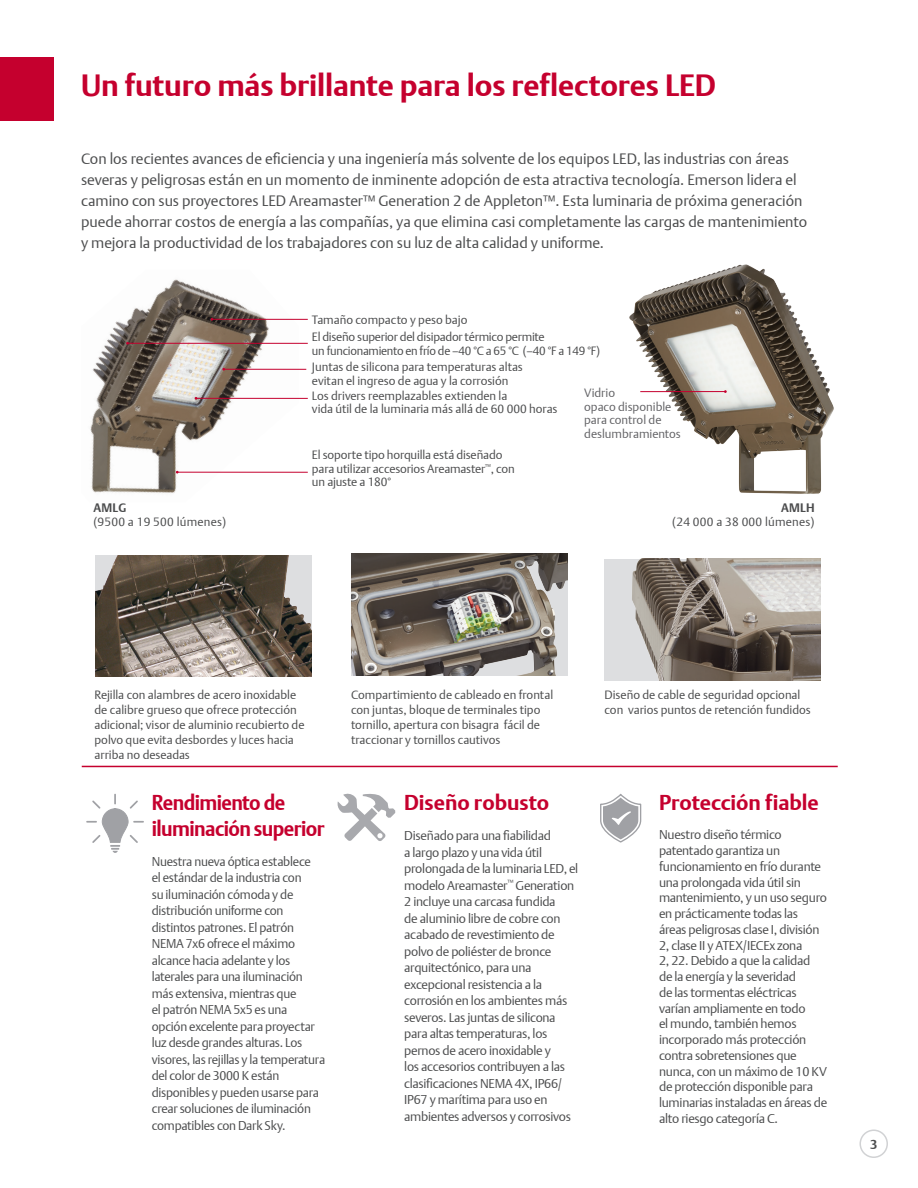
<style>
.page{position:relative;width:918px;height:1188px;background:#fff}
.page>*{position:absolute;margin:0;border:0;box-sizing:border-box;transform-origin:0 0}
.t1{font:30px "DTL Argo T Bold";letter-spacing:-.005em;color:#c5002e}
.t2{font:21px/25.5px "DTL Argo T Bold";letter-spacing:-.025em;color:#c5002e;scale:.93 1}
.t3{font:21px "DTL Argo T Bold";letter-spacing:-.005em;color:#c5002e}
.t4{font:21px "DTL Argo T Bold";color:#c5002e}
.t5{font:15px/21px "DTL Argo T Light";color:#4b4c4d}
.t6{font:12.75px/16.5px "DTL Argo T Light";letter-spacing:-.02em;color:#4b4c4d}
.SMALLEST{font:12.75px "DTL Argo T Bold";color:#4b4c4d}
.t7{font:12px/15px "DTL Argo T Light";color:#4b4c4d}
.t8{font:12px/13.5px "DTL Argo T Light";letter-spacing:-.02em;color:#4b4c4d}
.t9{font:12px/13.5px "DTL Argo T Light";color:#636366}
.t10{font:12px "DTL Argo T Light";letter-spacing:.02em;color:#4b4c4d}
.t11{font:12px "DTL Argo T Bold";letter-spacing:.02em;color:#4b4c4d}
</style>
<div class="page">
<img style="left:90px;top:279px;width:209px;height:214px">
<img style="left:629px;top:264px;width:205px;height:230px">
<hr style="left:640px;top:391px;width:85px;height:1px;background:#c5002e">
<hr style="left:127px;top:343px;width:181px;height:1px;background:#c5002e">
<hr style="left:212px;top:319px;width:96px;height:1px;background:#c5002e">
<hr style="left:224px;top:369px;width:82px;height:1px;background:#c5002e">
<hr style="left:196px;top:398px;width:112px;height:1px;background:#c5002e">
<div style="left:0;top:57px;width:54px;height:64px;background:#c5002e"></div>
<hr style="left:82px;top:766px;width:756px;height:1px;background:#c5002e">
<img style="left:96px;top:555px;width:216px;height:121px">
<img style="left:351px;top:554px;width:216px;height:121px">
<img style="left:604px;top:559px;width:217px;height:121px">
<hr style="left:177px;top:472px;width:131px;height:1px;background:#c5002e">
<svg style="left:86px;top:794px;width:58px;height:59px"></svg>
<svg style="left:338px;top:794px;width:57px;height:47px"></svg>
<svg style="left:600px;top:794px;width:41px;height:49px"></svg>
<div style="left:860px;top:1130px;width:28px;height:28px;border:2px solid #d1d2d4;border-radius:50%"></div>
<p class="t1" style="left:81px;top:68px;width:636px">Un futuro más brillante para los reflectores LED</p>
<p class="t5" style="left:81px;top:148px;width:728px">Con los recientes avances de eficiencia y una ingeniería más solvente de los equipos LED, las industrias con áreas severas y peligrosas están en un momento de inminente adopción de esta atractiva tecnología. Emerson lidera el camino con sus proyectores LED Areamaster™ Generation 2 de Appleton™. Esta luminaria de próxima generación puede ahorrar costos de energía a las compañías, ya que elimina casi completamente las cargas de mantenimiento y mejora la productividad de los trabajadores con su luz de alta calidad y uniforme.</p>
<p class="t11" style="left:93px;top:501px;width:34px">AMLG</p>
<p class="t10" style="left:93px;top:515px;width:134px">(9500 a 19 500 lúmenes)</p>
<p class="t7" style="left:312px;top:312px;width:157px">Tamaño compacto y peso bajo</p>
<p class="t7" style="left:312px;top:360px;width:212px;line-height:13.5px">Juntas de silicona para temperaturas altas evitan el ingreso de agua y la corrosión</p>
<p class="t7" style="left:312px;top:389px;width:247px;line-height:13.5px">Los drivers reemplazables extienden la<br>vida útil de la luminaria más allá de 60 000 horas</p>
<p class="t7" style="left:312px;top:448px;width:204px;line-height:13.5px">El soporte tipo horquilla está diseñado para utilizar accesorios Areamaster<sup>™</sup>, con un ajuste a 180°</p>
<p class="t8" style="left:312px;top:330px;width:290px">El diseño superior del disipador térmico permite<br>un funcionamiento en frío de –40 °C a 65 °C (–40 °F a 149 °F)</p>
<p class="t9" style="left:584px;top:386px;width:98px">Vidrio<br>opaco disponible para control de deslumbramientos</p>
<p class="t11" style="left:781px;top:501px;width:35px">AMLH</p>
<p class="t10" style="left:672px;top:515px;width:144px">(24 000 a 38 000 lúmenes)</p>
<p class="t7" style="left:94px;top:687px;width:212px">Rejilla con alambres de acero inoxidable de calibre grueso que ofrece protección adicional; visor de aluminio recubierto de polvo que evita desbordes y luces hacia arriba no deseadas</p>
<p class="t7" style="left:351px;top:687px;width:204px">Compartimiento de cableado en frontal con juntas, bloque de terminales tipo tornillo, apertura con bisagra fácil de traccionar y tornillos cautivos</p>
<p class="t7" style="left:604px;top:687px;width:208px">Diseño de cable de seguridad opcional con varios puntos de retención fundidos</p>
<p class="t2" style="left:152px;top:790px;width:187px">Rendimiento de iluminación superior</p>
<p class="t6" style="left:152px;top:853px;width:175px">Nuestra nueva óptica establece<br>el estándar de la industria con<br>su iluminación cómoda y de distribución uniforme con distintos patrones. El patrón<br>NEMA 7x6 ofrece el máximo alcance hacia adelante y los laterales para una iluminación más extensiva, mientras que<br>el patrón NEMA 5x5 es una opción excelente para proyectar luz desde grandes alturas. Los visores, las rejillas y la temperatura del color de 3000 K están disponibles y pueden usarse para crear soluciones de iluminación compatibles con Dark Sky.</p>
<p class="t3" style="left:659px;top:790px;width:161px">Protección fiable</p>
<p class="t6" style="left:659px;top:827px;width:170px;line-height:15.8px">Nuestro diseño térmico patentado garantiza un funcionamiento en frío durante una prolongada vida útil sin mantenimiento, y un uso seguro en prácticamente todas las áreas peligrosas clase I, división<br>2, clase II y ATEX/IECEx zona<br>2, 22. Debido a que la calidad<br>de la energía y la severidad<br>de las tormentas eléctricas varían ampliamente en todo<br>el mundo, también hemos incorporado más protección contra sobretensiones que nunca, con un máximo de 10 KV de protección disponible para luminarias instaladas en áreas de alto riesgo categoría C.</p>
<p class="t4" style="left:404px;top:790px;width:146px">Diseño robusto</p>
<p class="t6" style="left:404px;top:827px;width:176px">Diseñado para una fiabilidad<br>a largo plazo y una vida útil prolongada de la luminaria LED, el modelo Areamaster<sup>™</sup> Generation<br>2 incluye una carcasa fundida<br>de aluminio libre de cobre con acabado de revestimiento de polvo de poliéster de bronce arquitectónico, para una excepcional resistencia a la corrosión en los ambientes más severos. Las juntas de silicona para altas temperaturas, los pernos de acero inoxidable y<br>los accesorios contribuyen a las clasificaciones NEMA 4X, IP66/<br>IP67 y marítima para uso en ambientes adversos y corrosivos</p>
<p class="SMALLEST" style="left:870px;top:1137px;width:9px">3</p>
</div>
